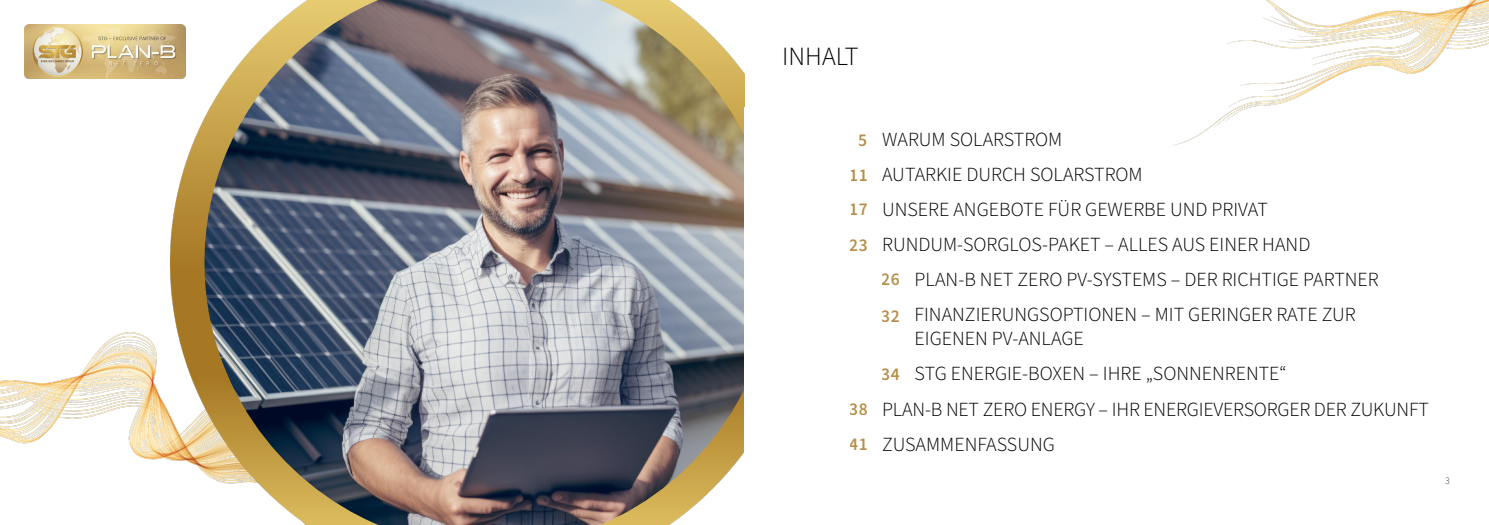
<style>
.page{position:relative;width:1489px;height:525px;background:#fff}
.page>*{position:absolute;margin:0;border:0;box-sizing:border-box;transform-origin:0 0}
.t1{font:300 26.25px "Source Sans 3";color:#000}
.t2{font:300 20px "Source Sans 3";color:#000}
.t3{font:600 17.5px/34.9px "Source Sans 3";color:#a3731d}
.t4{font:200 10px "Source Sans 3";color:#000}
</style>
<div class="page">
<img style="left:0;top:332px;width:170px;height:128px">
<img style="left:1172px;top:0;width:316px;height:146px">
<img style="left:170px;top:24px;width:34px;height:449px">
<img style="left:204px;top:0;width:541px;height:524px">
<div style="left:744px;top:107px;width:63px;height:362px;background:#fff"></div>
<img style="left:25px;top:25px;width:160px;height:53px">
<h1 class="t1" style="left:782px;top:40px;width:78px">INHALT</h1>
<p class="t3" style="left:850px;top:123px;width:19px;text-align:center">5<br>11<br>17<br>23</p>
<p class="t3" style="left:850px;top:391px;width:19px">38<br>41</p>
<p class="t2" style="left:882px;top:127px;width:182px">WARUM SOLARSTROM</p>
<p class="t2" style="left:882px;top:162px;width:262px">AUTARKIE DURCH SOLARSTROM</p>
<p class="t2" style="left:882px;top:197px;width:387px">UNSERE ANGEBOTE FÜR GEWERBE UND PRIVAT</p>
<p class="t2" style="left:882px;top:232px;width:430px">RUNDUM-SORGLOS-PAKET – ALLES AUS EINER HAND</p>
<p class="t2" style="left:914px;top:267px;width:465px">PLAN-B NET ZERO PV-SYSTEMS – DER RICHTIGE PARTNER</p>
<p class="t2" style="left:914px;top:302px;width:442px">FINANZIERUNGSOPTIONEN – MIT GERINGER RATE ZUR</p>
<p class="t2" style="left:914px;top:326px;width:171px">EIGENEN PV-ANLAGE</p>
<p class="t2" style="left:914px;top:361px;width:373px">STG ENERGIE-BOXEN – IHRE „SONNENRENTE“</p>
<p class="t2" style="left:882px;top:396px;width:548px">PLAN-B NET ZERO ENERGY – IHR ENERGIEVERSORGER DER ZUKUNFT</p>
<p class="t2" style="left:882px;top:431px;width:174px">ZUSAMMENFASSUNG</p>
<p class="t3" style="left:881px;top:261px;width:19px;line-height:36.1px">26<br>32</p>
<p class="t3" style="left:881px;top:357px;width:19px">34</p>
<p class="t4" style="left:1444px;top:474px;width:6px">3</p>
</div>
